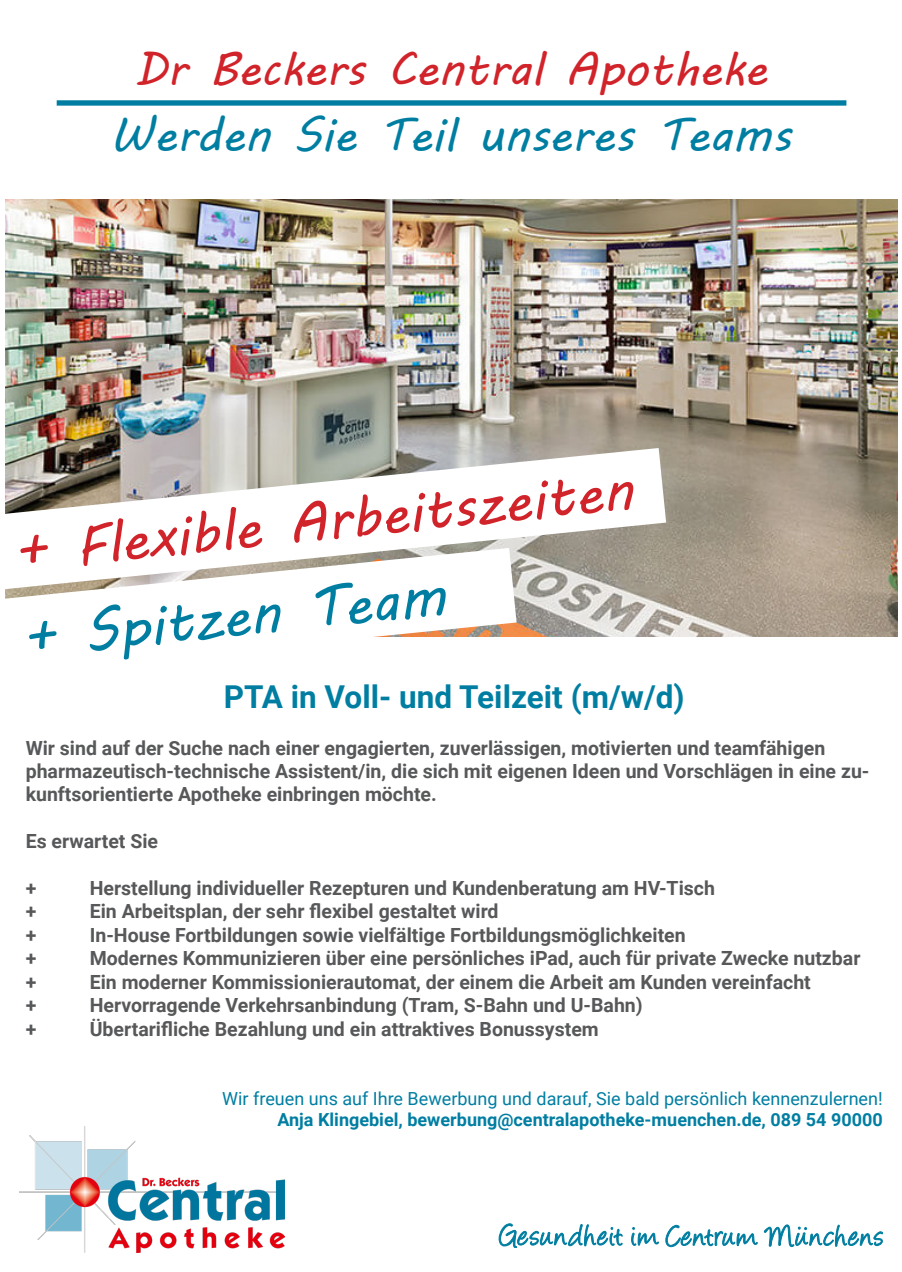
<style>
.page{position:relative;width:902px;height:1272px;background:#fff}
.page>*{position:absolute;margin:0;border:0;box-sizing:border-box;transform-origin:0 0}
.t1{font:56.25px "MV Boli";color:#d1232a}
.t2{font:56.25px "MV Boli";color:#007ea2}
.t3{font:46.5px "MV Boli";color:#007ea2}
.t4{font:46.5px "MV Boli";color:#d1232a}
.t5{font:700 31.5px "Roboto";color:#007ea2}
.t6{font:700 19.5px/23.4px "Roboto";color:#57585a}
.t7{font:18px "Roboto";color:#007ea2}
.t8{font:700 18px "Roboto";color:#007ea2}
</style>
<div class="page">
<img style="left:5px;top:199px;width:892px;height:437px">
<svg style="left:5px;top:448px;width:661px;height:141px"></svg>
<svg style="left:5px;top:548px;width:511px;height:89px"></svg>
<div style="left:57px;top:100px;width:789px;height:6px;background:#007ea2"></div>
<svg style="left:665px;top:1224px;width:217px;height:23px"></svg>
<svg style="left:499px;top:1223px;width:159px;height:24px"></svg>
<img style="left:19px;top:1126px;width:265px;height:126px">
<p class="t4" style="left:135px;top:37px;width:633px">Dr Beckers Central Apotheke</p>
<p class="t3" style="left:111px;top:103px;width:682px">Werden Sie Teil unseres Teams</p>
<p class="t1" style="left:12px;top:514px;width:621px;rotate:-6deg">+ Flexible Arbeitszeiten</p>
<p class="t2" style="left:21px;top:600px;width:424px;rotate:-6deg">+ Spitzen Team</p>
<p class="t5" style="left:224px;top:674px;width:462px">PTA in Voll- und Teilzeit (m/w/d)</p>
<p class="t6" style="left:26px;top:735px;width:845px">Wir sind auf der Suche nach einer engagierten, zuverlässigen, motivierten und teamfähigen pharmazeutisch-technische Assistent/in, die sich mit eigenen Ideen und Vorschlägen in eine zu&shy;kunftsorientierte Apotheke einbringen möchte.</p>
<p class="t6" style="left:26px;top:828px;width:134px">Es erwartet Sie</p>
<p class="t6" style="left:26px;top:875px;width:12px">+</p>
<p class="t6" style="left:90px;top:875px;width:626px">Herstellung individueller Rezepturen und Kundenberatung am HV-Tisch</p>
<p class="t6" style="left:26px;top:899px;width:12px">+</p>
<p class="t6" style="left:90px;top:899px;width:410px">Ein Arbeitsplan, der sehr flexibel gestaltet wird</p>
<p class="t6" style="left:26px;top:922px;width:12px">+</p>
<p class="t6" style="left:90px;top:922px;width:597px">In-House Fortbildungen sowie vielfältige Fortbildungsmöglichkeiten</p>
<p class="t6" style="left:26px;top:945px;width:12px">+</p>
<p class="t6" style="left:90px;top:945px;width:772px">Modernes Kommunizieren über eine persönliches iPad, auch für private Zwecke nutzbar</p>
<p class="t6" style="left:26px;top:969px;width:12px">+</p>
<p class="t6" style="left:90px;top:969px;width:722px">Ein moderner Kommissionierautomat, der einem die Arbeit am Kunden vereinfacht</p>
<p class="t6" style="left:26px;top:992px;width:12px">+</p>
<p class="t6" style="left:90px;top:992px;width:554px">Hervorragende Verkehrsanbindung (Tram, S-Bahn und U-Bahn)</p>
<p class="t6" style="left:26px;top:1016px;width:12px">+</p>
<p class="t6" style="left:90px;top:1016px;width:510px">Übertarifliche Bezahlung und ein attraktives Bonussystem</p>
<p class="t7" style="left:222px;top:1085px;width:662px">Wir freuen uns auf Ihre Bewerbung und darauf, Sie bald persönlich kennenzulernen!</p>
<p class="t8" style="left:277px;top:1107px;width:607px">Anja Klingebiel, bewerbung@centralapotheke-muenchen.de, 089 54 90000</p>
</div>
